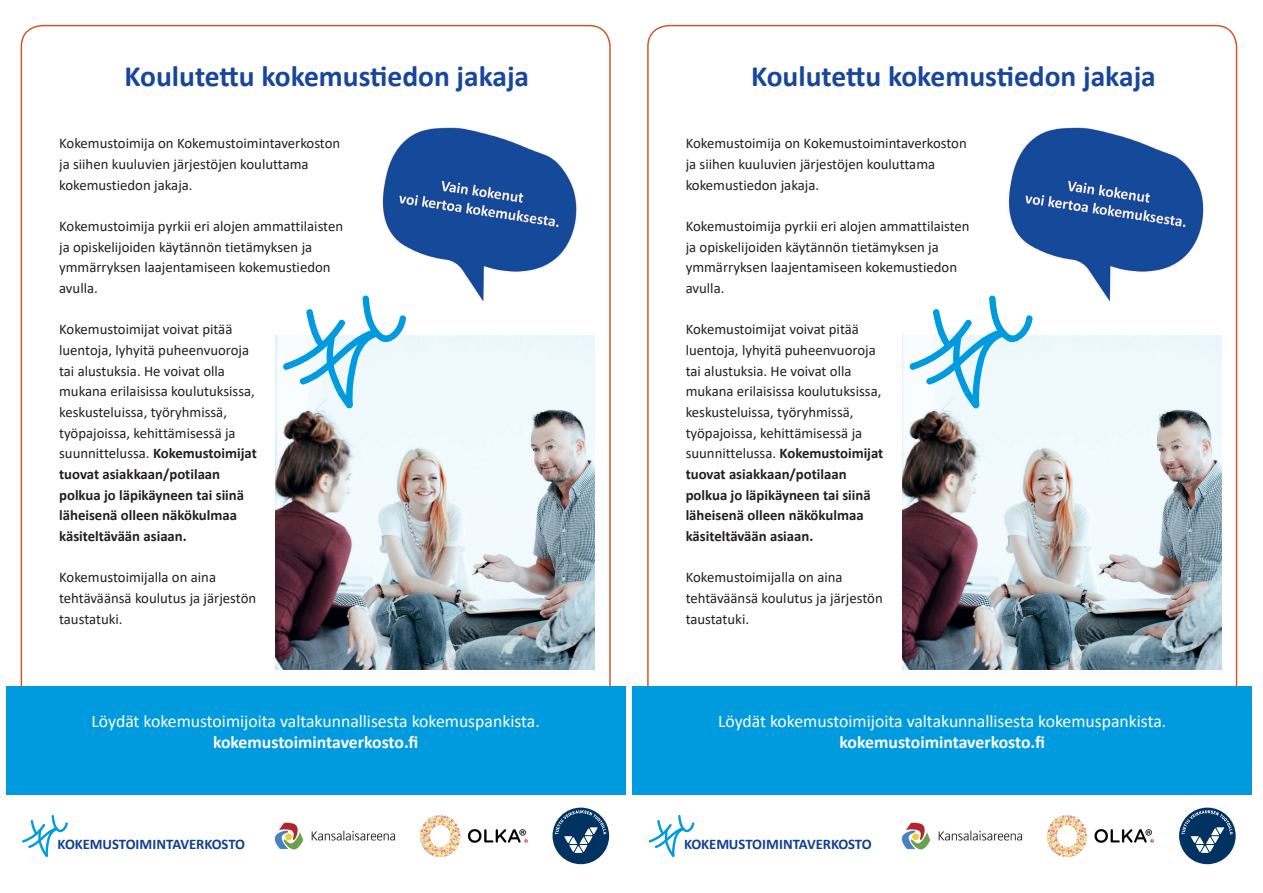
<style>
.page{position:relative;width:1263px;height:893px;background:#fff}
.page>*{position:absolute;margin:0;border:0;box-sizing:border-box;transform-origin:0 0}
.t1{font:700 29.55px "Calibri";color:#18469d}
.t2{font:17.7px "Calibri";color:#fff}
.t3{font:700 17.7px "Calibri";letter-spacing:-.005em;color:#fff}
.t4{font:14.7px/20.7px "Calibri";color:#231f20}
.t5{font:700 14.7px "Calibri";letter-spacing:-.005em;color:#123f90}
.s1{font-weight:700}
</style>
<div class="page">
<div style="left:632px;top:686px;width:620px;height:109px;background:#009bde"></div>
<img style="left:902px;top:336px;width:319px;height:333px">
<img style="left:901px;top:822px;width:122px;height:28px">
<img style="left:1047px;top:815px;width:107px;height:41px">
<svg style="left:1179px;top:808px;width:57px;height:56px"></svg>
<svg style="left:649px;top:815px;width:45px;height:42px"></svg>
<img style="left:1008px;top:127px;width:196px;height:173px">
<svg style="left:908px;top:295px;width:125px;height:115px"></svg>
<div style="left:6px;top:686px;width:619px;height:109px;background:#009bde"></div>
<img style="left:276px;top:336px;width:319px;height:333px">
<img style="left:274px;top:822px;width:122px;height:28px">
<img style="left:420px;top:815px;width:107px;height:41px">
<svg style="left:552px;top:808px;width:57px;height:56px"></svg>
<svg style="left:22px;top:815px;width:46px;height:42px"></svg>
<img style="left:382px;top:127px;width:195px;height:173px">
<svg style="left:282px;top:295px;width:124px;height:115px"></svg>
<h1 class="t1" style="left:125px;top:56px;width:406px">Koulutettu kokemustiedon jakaja</h1>
<h1 class="t1" style="left:751px;top:56px;width:406px">Koulutettu kokemustiedon jakaja</h1>
<p class="t4" style="left:59px;top:133px;width:283px">Kokemustoimija on Kokemustoimintaverkoston ja siihen kuuluvien järjestöjen kouluttama kokemustiedon jakaja.</p>
<p class="t4" style="left:59px;top:215px;width:286px">Kokemustoimija pyrkii eri alojen ammattilaisten ja opiskelijoiden käytännön tietämyksen ja ymmärryksen laajentamiseen kokemustiedon avulla.</p>
<p class="t4" style="left:59px;top:319px;width:199px">Kokemustoimijat voivat pitää luentoja, lyhyitä puheenvuoroja tai alustuksia. He voivat olla mukana erilaisissa koulutuksissa, keskusteluissa, työryhmissä, työpajoissa, kehittämisessä ja suunnittelussa. <span class="s1">Kokemustoimijat tuovat asiakkaan/potilaan polkua jo läpikäyneen tai siinä läheisenä olleen näkökulmaa käsiteltävään asiaan.</span></p>
<p class="t4" style="left:59px;top:567px;width:199px">Kokemustoimijalla on aina tehtäväänsä koulutus ja järjestön taustatuki.</p>
<p class="t4" style="left:686px;top:133px;width:283px">Kokemustoimija on Kokemustoimintaverkoston ja siihen kuuluvien järjestöjen kouluttama kokemustiedon jakaja.</p>
<p class="t4" style="left:686px;top:215px;width:286px">Kokemustoimija pyrkii eri alojen ammattilaisten ja opiskelijoiden käytännön tietämyksen ja ymmärryksen laajentamiseen kokemustiedon avulla.</p>
<p class="t4" style="left:686px;top:319px;width:199px">Kokemustoimijat voivat pitää luentoja, lyhyitä puheenvuoroja tai alustuksia. He voivat olla mukana erilaisissa koulutuksissa, keskusteluissa, työryhmissä, työpajoissa, kehittämisessä ja suunnittelussa. <span class="s1">Kokemustoimijat tuovat asiakkaan/potilaan polkua jo läpikäyneen tai siinä läheisenä olleen näkökulmaa käsiteltävään asiaan.</span></p>
<p class="t4" style="left:686px;top:567px;width:199px">Kokemustoimijalla on aina tehtäväänsä koulutus ja järjestön taustatuki.</p>
<p class="t2" style="left:92px;top:709px;width:450px">Löydät kokemustoimijoita valtakunnallisesta kokemuspankista.</p>
<p class="t3" style="left:213px;top:729px;width:207px">kokemustoimintaverkosto.fi</p>
<p class="t2" style="left:718px;top:709px;width:450px">Löydät kokemustoimijoita valtakunnallisesta kokemuspankista.</p>
<p class="t3" style="left:840px;top:729px;width:207px">kokemustoimintaverkosto.fi</p>
<p class="t5" style="left:58px;top:835px;width:189px">KOKEMUSTOIMINTAVERKOSTO</p>
<p class="t5" style="left:684px;top:835px;width:189px">KOKEMUSTOIMINTAVERKOSTO</p>
</div>
